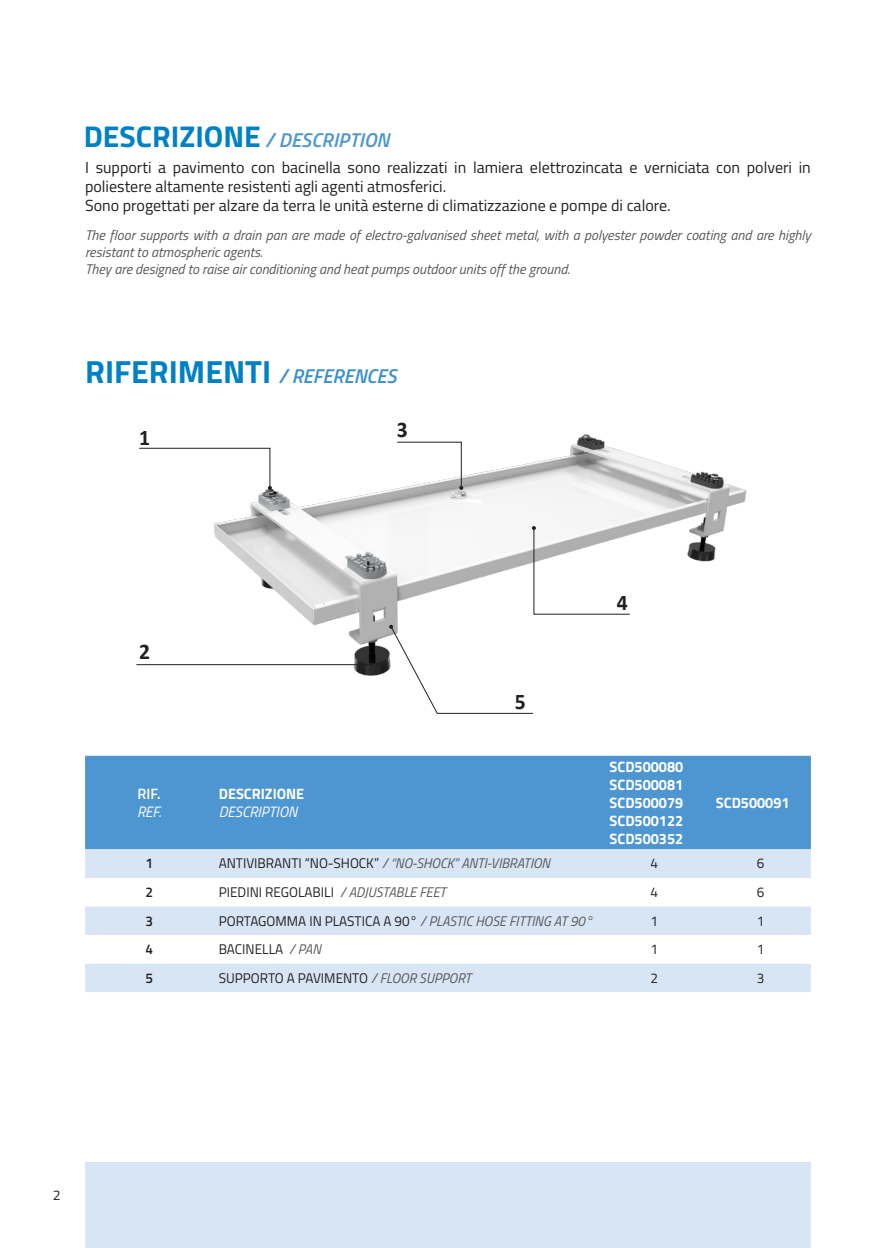
<style>
.page{position:relative;width:896px;height:1248px;background:#fff}
.page>*{position:absolute;margin:0;border:0;box-sizing:border-box;transform-origin:0 0}
.t1{font:700 32px "Titillium Web";color:#0081c5}
.t2{font:700 22.4px "Calibri";color:#231f20}
.t3{font:italic 600 20px "Titillium Web";letter-spacing:.01em;color:#4e96d1}
.t4{font:16px/19.2px "Titillium Web";color:#231f20}
.t5{font:700 15px "Titillium Web";color:#fff}
.t6{font:italic 15px "Titillium Web";color:#fff}
.t7{font:600 15px "Titillium Web";color:#fff}
.t8{font:italic 14px/16.8px "Titillium Web";color:#57585a}
.t9{font:14px "Titillium Web";color:#231f20}
.t10{font:600 14px "Titillium Web";color:#231f20}
.s1{font-weight:700;font-style:normal;font-size:30px;color:#0081c5}
.s2{font-weight:600;font-style:italic;font-size:20px;color:#3c91ce}
.s3{font-style:normal;color:#231f20}
.s4{font-style:italic;color:#57585a}
</style>
<div class="page">
<div style="left:85px;top:1162px;width:726px;height:85px;background:#d8e5f4"></div>
<img style="left:202px;top:434px;width:545px;height:242px">
<svg style="left:139px;top:447px;width:133px;height:43px"></svg>
<svg style="left:396px;top:441px;width:67px;height:49px"></svg>
<svg style="left:532px;top:526px;width:99px;height:89px"></svg>
<svg style="left:389px;top:624px;width:145px;height:90px"></svg>
<hr style="left:136px;top:664px;width:235px;height:1px;background:#231f20">
<svg style="left:369px;top:662px;width:4px;height:4px"></svg>
<div style="left:85px;top:755px;width:726px;height:94px;background:#4e96d1"></div>
<div style="left:85px;top:849px;width:726px;height:142px;background:#d8e5f4"></div>
<svg style="left:85px;top:877px;width:726px;height:86px"></svg>
<p class="t3" style="left:84px;top:125px;width:307px"><span class="s1">DESCRIZIONE</span> / DESCRIPTION</p>
<p class="t4" style="left:85px;top:157px;width:727px">I supporti a pavimento con bacinella sono realizzati in lamiera elettrozincata e verniciata con polveri in poliestere altamente resistenti agli agenti atmosferici.</p>
<p class="t4" style="left:85px;top:195px;width:587px">Sono progettati per alzare da terra le unità esterne di climatizzazione e pompe di calore.</p>
<p class="t8" style="left:85px;top:226px;width:727px">The floor supports with a drain pan are made of electro-galvanised sheet metal, with a polyester powder coating and are highly resistant to atmospheric agents.</p>
<p class="t8" style="left:85px;top:259px;width:486px">They are designed to raise air conditioning and heat pumps outdoor units off the ground.</p>
<p class="t1" style="left:85px;top:347px;width:313px">RIFERIMENTI <span class="s2">/ REFERENCES</span></p>
<p class="t2" style="left:139px;top:422px;width:12px">1</p>
<p class="t2" style="left:139px;top:636px;width:12px">2</p>
<p class="t7" style="left:138px;top:782px;width:25px">RIF.</p>
<p class="t6" style="left:137px;top:800px;width:26px">REF.</p>
<p class="t5" style="left:219px;top:781px;width:87px">DESCRIZIONE</p>
<p class="t6" style="left:219px;top:800px;width:80px">DESCRIPTION</p>
<p class="t2" style="left:397px;top:413px;width:12px">3</p>
<p class="t2" style="left:515px;top:685px;width:12px">5</p>
<p class="t2" style="left:617px;top:586px;width:12px">4</p>
<p class="t5" style="left:609px;top:754px;width:75px">SCD500080</p>
<p class="t5" style="left:609px;top:772px;width:75px">SCD500081</p>
<p class="t5" style="left:609px;top:790px;width:75px">SCD500079</p>
<p class="t5" style="left:609px;top:808px;width:75px">SCD500122</p>
<p class="t5" style="left:609px;top:826px;width:75px">SCD500352</p>
<p class="t5" style="left:716px;top:790px;width:75px">SCD500091</p>
<p class="t10" style="left:145px;top:853px;width:9px">1</p>
<p class="t8" style="left:219px;top:854px;width:333px"><span class="s3">ANTIVIBRANTI “NO-SHOCK”</span> / “NO-SHOCK” ANTI-VIBRATION</p>
<p class="t9" style="left:650px;top:853px;width:9px">4</p>
<p class="t9" style="left:757px;top:853px;width:9px">6</p>
<p class="t10" style="left:145px;top:881px;width:9px">2</p>
<p class="t9" style="left:219px;top:881px;width:229px">PIEDINI REGOLABILI <span class="s4">/ ADJUSTABLE FEET</span></p>
<p class="t9" style="left:650px;top:881px;width:9px">4</p>
<p class="t9" style="left:757px;top:881px;width:9px">6</p>
<p class="t10" style="left:145px;top:910px;width:9px">3</p>
<p class="t9" style="left:219px;top:910px;width:375px">PORTAGOMMA IN PLASTICA A 90° <span class="s4">/ PLASTIC HOSE FITTING AT 90°</span></p>
<p class="t9" style="left:650px;top:910px;width:9px">1</p>
<p class="t9" style="left:757px;top:910px;width:9px">1</p>
<p class="t10" style="left:145px;top:938px;width:9px">4</p>
<p class="t9" style="left:219px;top:938px;width:104px">BACINELLA <span class="s4">/ PAN</span></p>
<p class="t9" style="left:650px;top:938px;width:9px">1</p>
<p class="t9" style="left:757px;top:938px;width:9px">1</p>
<p class="t10" style="left:145px;top:967px;width:9px">5</p>
<p class="t9" style="left:219px;top:967px;width:254px">SUPPORTO A PAVIMENTO <span class="s4">/ FLOOR SUPPORT</span></p>
<p class="t9" style="left:650px;top:967px;width:9px">2</p>
<p class="t9" style="left:757px;top:967px;width:9px">3</p>
<p class="t9" style="left:53px;top:1184px;width:9px">2</p>
</div>
